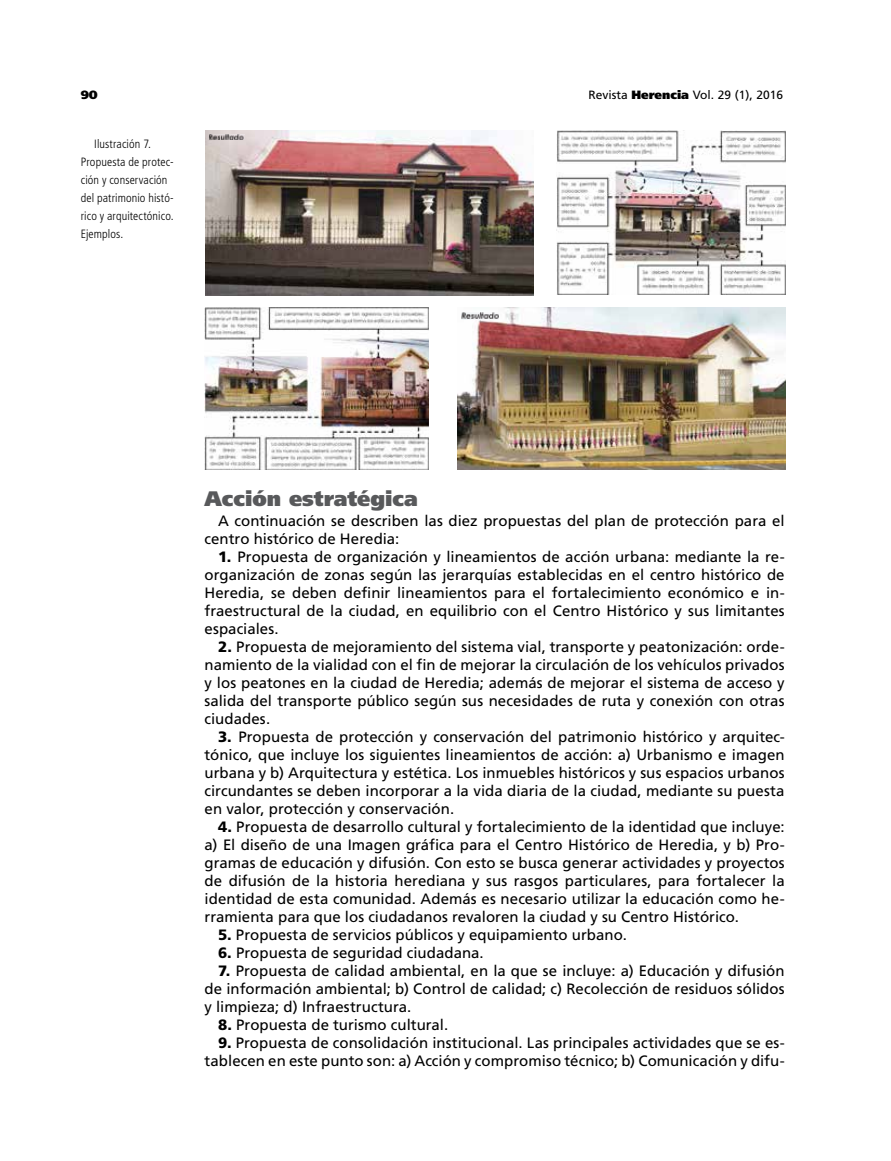
<style>
.page{position:relative;width:891px;height:1161px;background:#fff}
.page>*{position:absolute;margin:0;border:0;box-sizing:border-box;transform-origin:0 0}
.t1{font:900 21px "Frutiger";color:#58595b}
.t2{font:15px/18px "Frutiger";letter-spacing:.005em;color:#000;text-align:justify}
.t3{font:300 condensed 12px/18px "Frutiger";letter-spacing:.01em;color:#000}
.t4{font:12px "Frutiger";color:#000}
.t5{font:900 12px "Frutiger";color:#000}
.s1{font-weight:900}
</style>
<div class="page">
<img style="left:557px;top:131px;width:229px;height:164px">
<img style="left:206px;top:130px;width:328px;height:166px">
<img style="left:209px;top:135px;width:35px;height:5px">
<img style="left:457px;top:308px;width:329px;height:162px">
<img style="left:460px;top:312px;width:39px;height:7px">
<img style="left:205px;top:308px;width:224px;height:162px">
<p class="t5" style="left:81px;top:87px;width:19px">90</p>
<p class="t4" style="left:588px;top:88px;width:196px">Revista <span class="s1">Herencia</span> Vol. 29 (1), 2016</p>
<p class="t3" style="left:81px;top:136px;width:95px;text-indent:14px">Ilustración 7.<br>Propuesta de protec&shy;ción y conservación del patrimonio histó&shy;rico y arquitectónico.<br>Ejemplos.</p>
<h1 class="t1" style="left:205px;top:486px;width:215px">Acción estratégica</h1>
<p class="t2" style="left:205px;top:512px;width:582px;text-indent:14px">A continuación se describen las diez propuestas del plan de protección para el centro histórico de Heredia:</p>
<p class="t2" style="left:205px;top:548px;width:582px;text-indent:13px"><span class="s1">1.</span> Propuesta de organización y lineamientos de acción urbana: mediante la re&shy;organización de zonas según las jerarquías establecidas en el centro histórico de Heredia, se deben definir lineamientos para el fortalecimiento económico e in&shy;fraestructural de la ciudad, en equilibrio con el Centro Histórico y sus limitantes espaciales.</p>
<p class="t2" style="left:205px;top:638px;width:582px;text-indent:14px"><span class="s1">2.</span> Propuesta de mejoramiento del sistema vial, transporte y peatonización: orde&shy;namiento de la vialidad con el fin de mejorar la circulación de los vehículos privados y los peatones en la ciudad de Heredia; además de mejorar el sistema de acceso y salida del transporte público según sus necesidades de ruta y conexión con otras ciudades.</p>
<p class="t2" style="left:205px;top:728px;width:582px;text-indent:13px"><span class="s1">3.</span> Propuesta de protección y conservación del patrimonio histórico y arquitec&shy;tónico, que incluye los siguientes lineamientos de acción: a) Urbanismo e imagen urbana y b) Arquitectura y estética. Los inmuebles históricos y sus espacios urbanos circundantes se deben incorporar a la vida diaria de la ciudad, mediante su puesta en valor, protección y conservación.</p>
<p class="t2" style="left:205px;top:818px;width:582px;text-indent:14px"><span class="s1">4.</span> Propuesta de desarrollo cultural y fortalecimiento de la identidad que incluye: a) El diseño de una Imagen gráfica para el Centro Histórico de Heredia, y b) Pro&shy;gramas de educación y difusión. Con esto se busca generar actividades y proyectos de difusión de la historia herediana y sus rasgos particulares, para fortalecer la identidad de esta comunidad. Además es necesario utilizar la educación como he&shy;rramienta para que los ciudadanos revaloren la ciudad y su Centro Histórico.</p>
<p class="t2" style="left:218px;top:926px;width:410px"><span class="s1">5.</span> Propuesta de servicios públicos y equipamiento urbano.</p>
<p class="t2" style="left:218px;top:944px;width:267px"><span class="s1">6.</span> Propuesta de seguridad ciudadana.</p>
<p class="t2" style="left:205px;top:962px;width:582px;text-indent:14px"><span class="s1">7.</span> Propuesta de calidad ambiental, en la que se incluye: a) Educación y difusión de información ambiental; b) Control de calidad; c) Recolección de residuos sólidos y limpieza; d) Infraestructura.</p>
<p class="t2" style="left:218px;top:1016px;width:232px"><span class="s1">8.</span> Propuesta de turismo cultural.</p>
<p class="t2" style="left:205px;top:1034px;width:582px;text-align:right"><span class="s1">9.</span> Propuesta de consolidación institucional. Las principales actividades que se es&shy;tablecen en este punto son: a) Acción y compromiso técnico; b) Comunicación y difu-</p>
</div>
